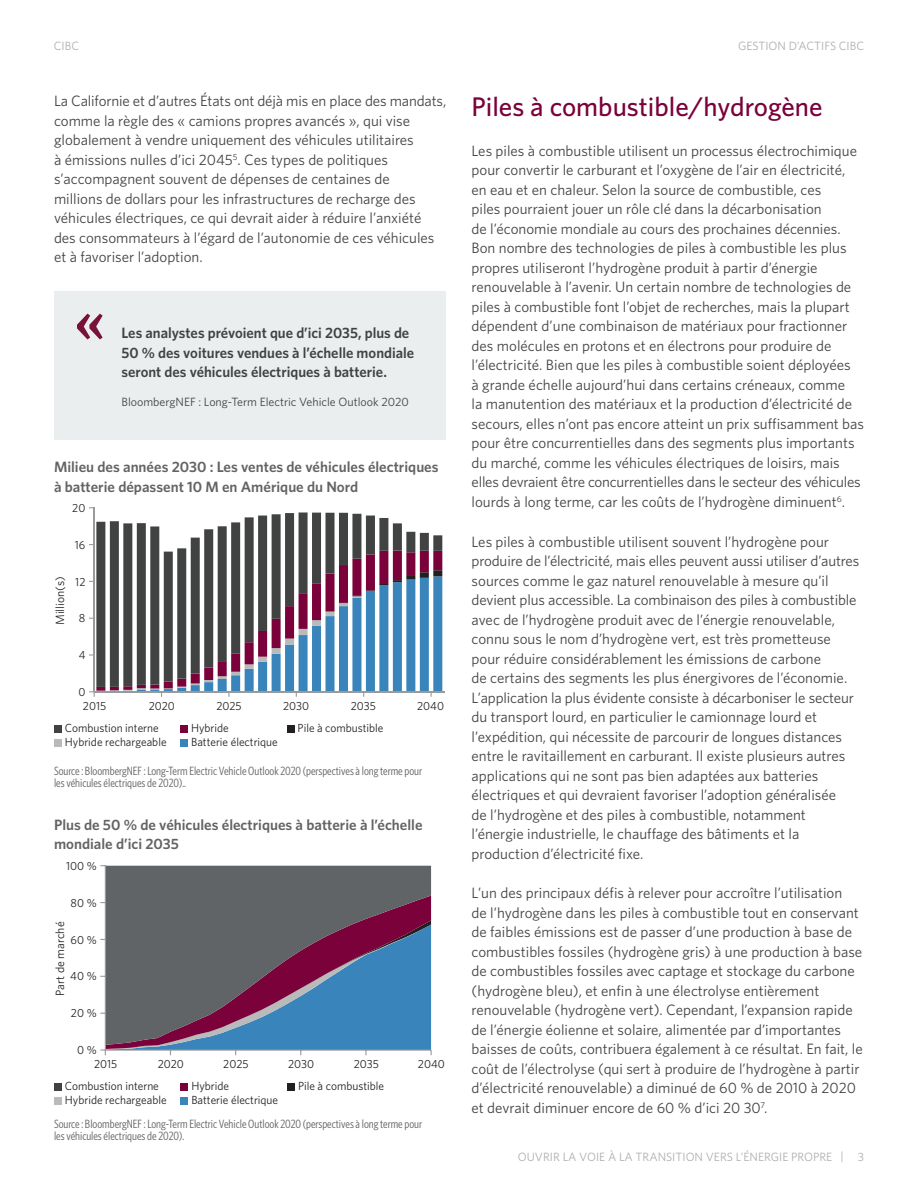
<style>
.page{position:relative;width:918px;height:1188px;background:#fff}
.page>*{position:absolute;margin:0;border:0;box-sizing:border-box;transform-origin:0 0}
.t1{font:500 27px "Whitney";color:#7a0139}
.t2{font:15px/19.5px "Whitney";color:#414343}
.t3{font:600 15px/19.5px "Whitney";color:#636366}
.t4{font:600 15px/19.5px "Whitney";color:#414343}
.t5{font:12px/12px "Whitney Condensed";color:#636366}
.t6{font:12px "Whitney";color:#adaeb2}
.t7{font:12px "Whitney";color:#414343}
.t8{font:12px "Whitney";color:#231f20}
.t9{font:11.7px "Whitney";color:#231f20}
</style>
<div class="page">
<div style="left:54px;top:291px;width:392px;height:149px;background:#ebeeee"></div>
<svg style="left:77px;top:314px;width:26px;height:25px"></svg>
<svg style="left:96px;top:512px;width:346px;height:58px"></svg>
<hr style="left:94px;top:507px;width:1px;height:185px;background:#999a9b">
<hr style="left:94px;top:691px;width:351px;height:1px;background:#999a9b">
<svg style="left:89px;top:570px;width:353px;height:127px"></svg>
<div style="left:54px;top:725px;width:7px;height:7px;background:#414343"></div>
<div style="left:180px;top:725px;width:8px;height:7px;background:#7a0139"></div>
<div style="left:287px;top:725px;width:7px;height:7px;background:#231f20"></div>
<div style="left:54px;top:739px;width:7px;height:7px;background:#b9baba"></div>
<div style="left:180px;top:739px;width:8px;height:7px;background:#3984ba"></div>
<div style="left:106px;top:866px;width:325px;height:54px;background:#616467"></div>
<hr style="left:105px;top:865px;width:1px;height:185px;background:#999a9b">
<svg style="left:100px;top:920px;width:332px;height:135px;background:#626986"></svg>
<div style="left:54px;top:1083px;width:8px;height:7px;background:#414343"></div>
<div style="left:180px;top:1083px;width:8px;height:7px;background:#7a0139"></div>
<div style="left:287px;top:1083px;width:8px;height:7px;background:#231f20"></div>
<div style="left:54px;top:1097px;width:8px;height:7px;background:#b9baba"></div>
<div style="left:180px;top:1097px;width:8px;height:7px;background:#3984ba"></div>
<p class="t6" style="left:54px;top:38px;width:27px">CIBC</p>
<p class="t6" style="left:738px;top:38px;width:127px">GESTION D’ACTIFS CIBC</p>
<p class="t2" style="left:54px;top:91px;width:394px">La Californie et d’autres États ont déjà mis en place des mandats, comme la règle des « camions propres avancés », qui vise globalement à vendre uniquement des véhicules utilitaires<br>à émissions nulles d’ici 2045<sup>5</sup>. Ces types de politiques s’accompagnent souvent de dépenses de centaines de<br>millions de dollars pour les infrastructures de recharge des véhicules électriques, ce qui devrait aider à réduire l’anxiété des consommateurs à l’égard de l’autonomie de ces véhicules et à favoriser l’adoption.</p>
<p class="t4" style="left:122px;top:323px;width:294px">Les analystes prévoient que d’ici 2035, plus de<br>50 % des voitures vendues à l’échelle mondiale seront des véhicules électriques à batterie.</p>
<p class="t7" style="left:122px;top:393px;width:289px">BloombergNEF : Long-Term Electric Vehicle Outlook 2020</p>
<p class="t3" style="left:54px;top:457px;width:386px">Milieu des années 2030 : Les ventes de véhicules électriques à batterie dépassent 10 M en Amérique du Nord</p>
<p class="t9" style="left:72px;top:501px;width:15px">20</p>
<p class="t9" style="left:75px;top:537px;width:12px">16</p>
<p class="t9" style="left:75px;top:574px;width:12px">12</p>
<p class="t9" style="left:79px;top:611px;width:8px">8</p>
<p class="t9" style="left:79px;top:647px;width:8px">4</p>
<p class="t9" style="left:78px;top:684px;width:9px">0</p>
<p class="t8" style="left:52px;top:625px;width:50px;rotate:-90deg">Million(s)</p>
<p class="t9" style="left:83px;top:698px;width:25px">2015</p>
<p class="t9" style="left:149px;top:698px;width:28px">2020</p>
<p class="t9" style="left:216px;top:698px;width:27px">2025</p>
<p class="t9" style="left:283px;top:698px;width:28px">2030</p>
<p class="t9" style="left:351px;top:698px;width:27px">2035</p>
<p class="t9" style="left:417px;top:698px;width:28px">2040</p>
<p class="t9" style="left:65px;top:720px;width:95px">Combustion interne</p>
<p class="t9" style="left:191px;top:720px;width:39px">Hybride</p>
<p class="t9" style="left:298px;top:720px;width:87px">Pile à combustible</p>
<p class="t9" style="left:65px;top:734px;width:103px">Hybride rechargeable</p>
<p class="t9" style="left:191px;top:734px;width:88px">Batterie électrique</p>
<p class="t5" style="left:54px;top:765px;width:370px">Source : BloombergNEF : Long-Term Electric Vehicle Outlook 2020 (perspectives à long terme pour les véhicules électriques de 2020)..</p>
<p class="t3" style="left:54px;top:815px;width:370px">Plus de 50 % de véhicules électriques à batterie à l’échelle mondiale d’ici 2035</p>
<p class="t9" style="left:66px;top:858px;width:32px">100 %</p>
<p class="t9" style="left:71px;top:895px;width:28px">80 %</p>
<p class="t8" style="left:52px;top:996px;width:76px;rotate:-90deg">Part de marché</p>
<p class="t9" style="left:71px;top:932px;width:28px">60 %</p>
<p class="t9" style="left:70px;top:969px;width:28px">40 %</p>
<p class="t9" style="left:71px;top:1006px;width:27px">20 %</p>
<p class="t9" style="left:77px;top:1042px;width:21px">0 %</p>
<p class="t9" style="left:94px;top:1057px;width:25px">2015</p>
<p class="t9" style="left:158px;top:1057px;width:28px">2020</p>
<p class="t9" style="left:223px;top:1057px;width:27px">2025</p>
<p class="t9" style="left:288px;top:1057px;width:28px">2030</p>
<p class="t9" style="left:354px;top:1057px;width:27px">2035</p>
<p class="t9" style="left:418px;top:1057px;width:28px">2040</p>
<p class="t9" style="left:65px;top:1079px;width:96px">Combustion interne</p>
<p class="t9" style="left:191px;top:1079px;width:39px">Hybride</p>
<p class="t9" style="left:298px;top:1079px;width:88px">Pile à combustible</p>
<p class="t9" style="left:65px;top:1093px;width:103px">Hybride rechargeable</p>
<p class="t9" style="left:191px;top:1093px;width:88px">Batterie électrique</p>
<p class="t5" style="left:54px;top:1118px;width:370px">Source : BloombergNEF : Long-Term Electric Vehicle Outlook 2020 (perspectives à long terme pour les véhicules électriques de 2020).</p>
<h1 class="t1" style="left:472px;top:89px;width:353px">Piles à combustible/hydrogène</h1>
<p class="t2" style="left:472px;top:141px;width:394px">Les piles à combustible utilisent un processus électrochimique pour convertir le carburant et l’oxygène de l’air en électricité, en eau et en chaleur. Selon la source de combustible, ces<br>piles pourraient jouer un rôle clé dans la décarbonisation<br>de l’économie mondiale au cours des prochaines décennies.<br>Bon nombre des technologies de piles à combustible les plus propres utiliseront l’hydrogène produit à partir d’énergie renouvelable à l’avenir. Un certain nombre de technologies de piles à combustible font l’objet de recherches, mais la plupart dépendent d’une combinaison de matériaux pour fractionner des molécules en protons et en électrons pour produire de l’électricité. Bien que les piles à combustible soient déployées<br>à grande échelle aujourd’hui dans certains créneaux, comme<br>la manutention des matériaux et la production d’électricité de secours, elles n’ont pas encore atteint un prix suffisamment bas pour être concurrentielles dans des segments plus importants du marché, comme les véhicules électriques de loisirs, mais elles devraient être concurrentielles dans le secteur des véhicules lourds à long terme, car les coûts de l’hydrogène diminuent<sup>6</sup>.</p>
<p class="t2" style="left:472px;top:531px;width:389px">Les piles à combustible utilisent souvent l’hydrogène pour produire de l’électricité, mais elles peuvent aussi utiliser d’autres sources comme le gaz naturel renouvelable à mesure qu’il devient plus accessible. La combinaison des piles à combustible avec de l’hydrogène produit avec de l’énergie renouvelable, connu sous le nom d’hydrogène vert, est très prometteuse pour réduire considérablement les émissions de carbone<br>de certains des segments les plus énergivores de l’économie.<br>L’application la plus évidente consiste à décarboniser le secteur du transport lourd, en particulier le camionnage lourd et l’expédition, qui nécessite de parcourir de longues distances entre le ravitaillement en carburant. Il existe plusieurs autres applications qui ne sont pas bien adaptées aux batteries électriques et qui devraient favoriser l’adoption généralisée<br>de l’hydrogène et des piles à combustible, notamment l’énergie industrielle, le chauffage des bâtiments et la production d’électricité fixe.</p>
<p class="t2" style="left:472px;top:883px;width:393px">L’un des principaux défis à relever pour accroître l’utilisation<br>de l’hydrogène dans les piles à combustible tout en conservant de faibles émissions est de passer d’une production à base de combustibles fossiles (hydrogène gris) à une production à base de combustibles fossiles avec captage et stockage du carbone (hydrogène bleu), et enfin à une électrolyse entièrement renouvelable (hydrogène vert). Cependant, l’expansion rapide de l’énergie éolienne et solaire, alimentée par d’importantes baisses de coûts, contribuera également à ce résultat. En fait, le coût de l’électrolyse (qui sert à produire de l’hydrogène à partir d’électricité renouvelable) a diminué de 60 % de 2010 à 2020 et devrait diminuer encore de 60 % d’ici 20 30<sup>7</sup>.</p>
<p class="t6" style="left:518px;top:1149px;width:348px">OUVRIR LA VOIE À LA TRANSITION VERS L’ÉNERGIE PROPRE | 3</p>
</div>
